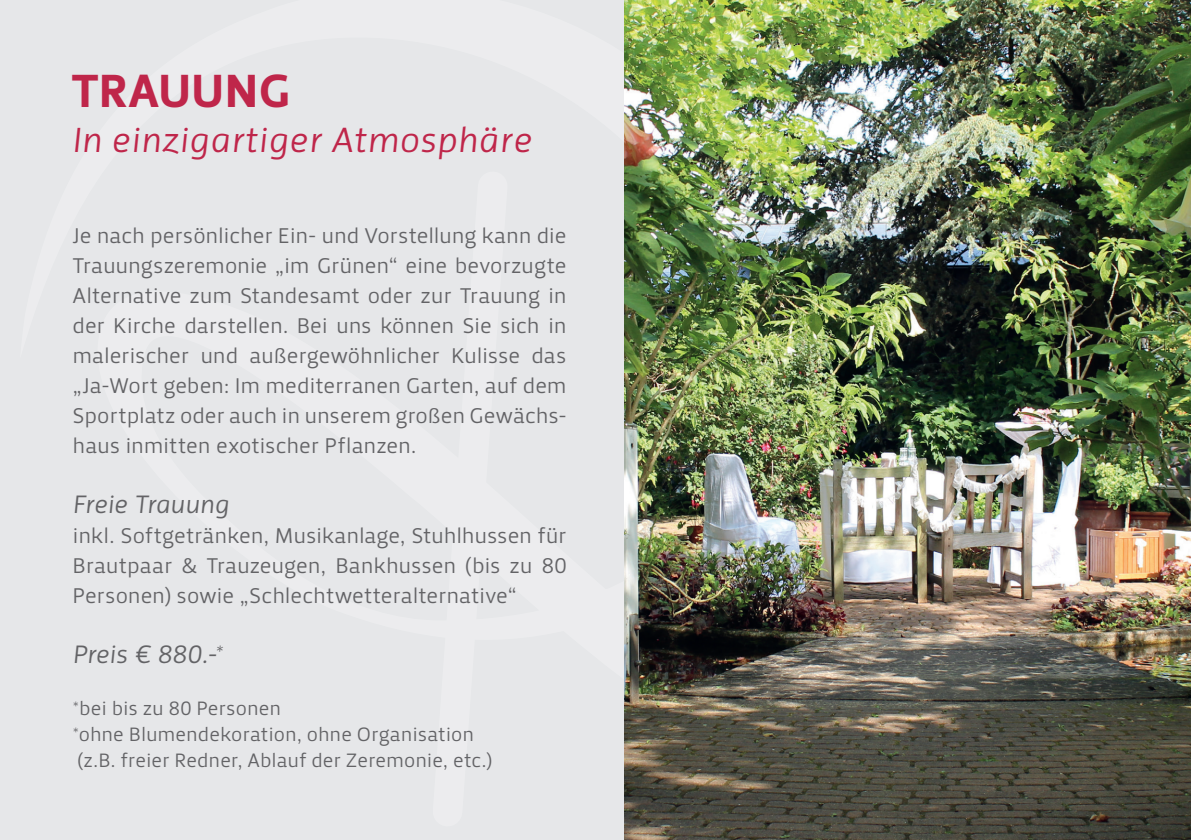
<style>
.page{position:relative;width:1191px;height:840px;background:#fff}
.page>*{position:absolute;margin:0;border:0;box-sizing:border-box;transform-origin:0 0}
.t1{font:48px "Priva Four Pro";letter-spacing:.015em;color:#bf264a}
.t2{font:36px "Priva One Italic Pro";color:#bf264a}
.t3{font:26px "Priva One Italic Pro";letter-spacing:-.025em;color:#636366}
.t4{font:22px/30px "Priva One Pro";letter-spacing:-.005em;color:#636366;text-align:justify}
.t5{font:20px/26px "Priva One Pro";letter-spacing:-.005em;color:#636366}
</style>
<div class="page">
<div style="left:0;top:0;width:1191px;height:839px;background:#e6e7e9"></div>
<img style="left:625px;top:0;width:566px;height:839px">
<h1 class="t1" style="left:72px;top:60px;width:220px">TRAUUNG</h1>
<h2 class="t2" style="left:72px;top:117px;width:462px">In einzigartiger Atmosphäre</h2>
<p class="t4" style="left:73px;top:220px;width:495px">Je nach persönlicher Ein- und Vorstellung kann die Trauungszeremonie „im Grünen“ eine bevorzugte Alternative zum Standesamt oder zur Trauung in der Kirche darstellen. Bei uns können Sie sich in malerischer und außergewöhnlicher Kulisse das „Ja-Wort geben: Im mediterranen Garten, auf dem Sportplatz oder auch in unserem großen Gewächs&shy;haus inmitten exotischer Pflanzen.</p>
<p class="t3" style="left:73px;top:487px;width:158px">Freie Trauung</p>
<p class="t4" style="left:73px;top:520px;width:495px">inkl. Softgetränken, Musikanlage, Stuhlhussen für Brautpaar &amp; Trauzeugen, Bankhussen (bis zu 80<br>Personen) sowie „Schlechtwetteralternative“</p>
<p class="t3" style="left:73px;top:637px;width:152px">Preis € 880.-*</p>
<p class="t5" style="left:73px;top:695px;width:421px">*bei bis zu 80 Personen<br>*ohne Blumendekoration, ohne Organisation (z.B. freier Redner, Ablauf der Zeremonie, etc.)</p>
</div>
